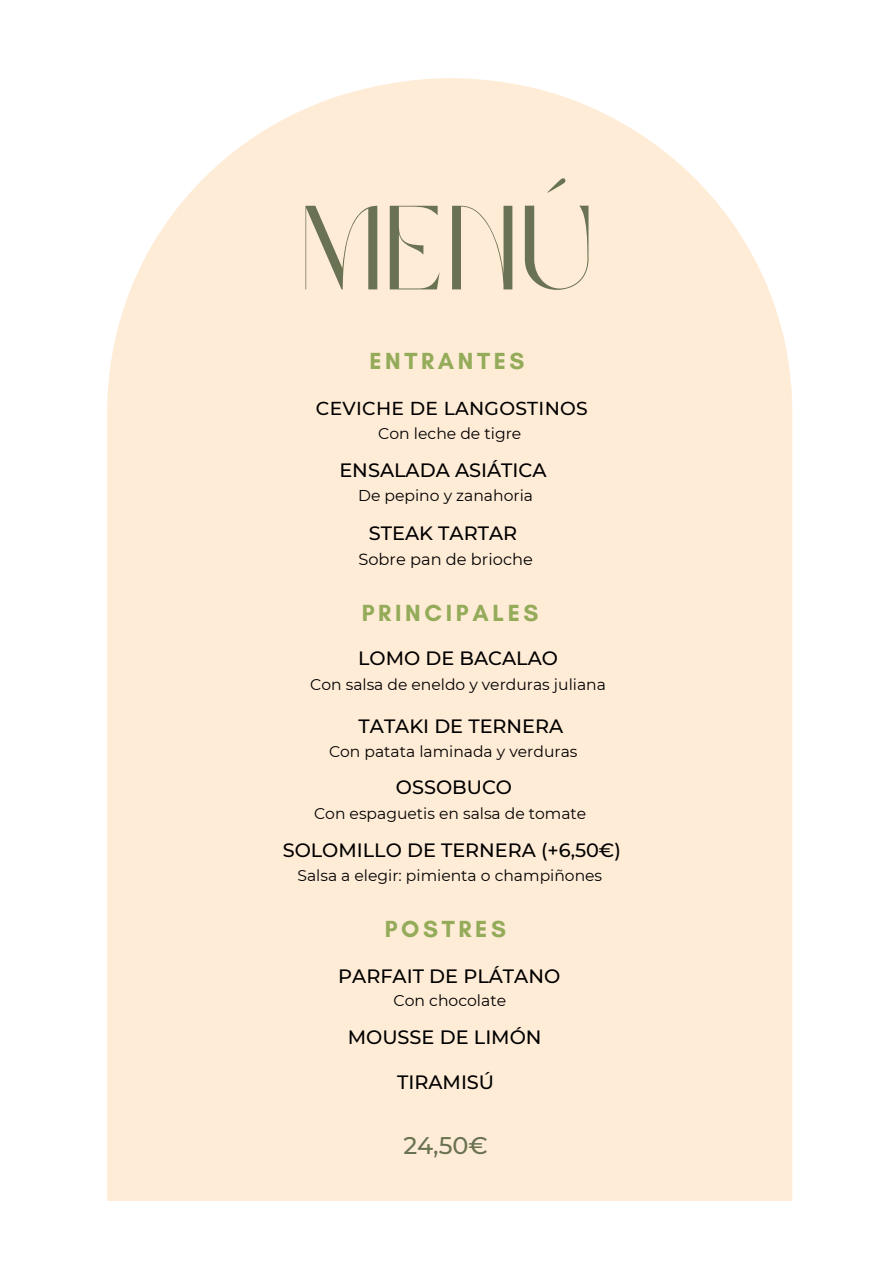
<style>
.page{position:relative;width:893px;height:1264px;background:#fff}
.page>*{position:absolute;margin:0;border:0;box-sizing:border-box;transform-origin:0 0}
.t1{font:118.5px "Brown Sugar";color:#697252}
.t2{font:500 24px "Montserrat";color:#697252}
.t3{font:700 23.85px "Glacial Indifference";letter-spacing:.155em;color:#94ab5a}
.t4{font:700 23.7px "Glacial Indifference";letter-spacing:.155em;color:#94ab5a}
.t5{font:500 19.35px "Montserrat";color:#000}
.t6{font:500 19.2px "Montserrat";color:#000}
.t7{font:500 18.75px "Montserrat";letter-spacing:.015em;color:#000}
.t8{font:16.2px "Montserrat";color:#000}
.t9{font:15.6px "Montserrat";color:#000}
</style>
<div class="page">
<div style="left:107px;top:78px;width:685px;height:1122px;background:#ffecd7"></div>
<p class="t1" style="left:301px;top:200px;width:293px">MENÚ</p>
<p class="t4" style="left:369px;top:346px;width:157px">ENTRANTES</p>
<p class="t7" style="left:316px;top:396px;width:273px">CEVICHE DE LANGOSTINOS</p>
<p class="t9" style="left:378px;top:423px;width:144px">Con leche de tigre</p>
<p class="t5" style="left:339px;top:458px;width:209px">ENSALADA ASIÁTICA</p>
<p class="t9" style="left:358px;top:486px;width:176px">De pepino y zanahoria</p>
<p class="t5" style="left:369px;top:521px;width:150px">STEAK TARTAR</p>
<p class="t8" style="left:358px;top:549px;width:176px">Sobre pan de brioche</p>
<p class="t3" style="left:362px;top:598px;width:178px">PRINCIPALES</p>
<p class="t6" style="left:358px;top:646px;width:201px">LOMO DE BACALAO</p>
<p class="t9" style="left:310px;top:674px;width:297px">Con salsa de eneldo y verduras juliana</p>
<p class="t6" style="left:358px;top:714px;width:206px">TATAKI DE TERNERA</p>
<p class="t9" style="left:329px;top:742px;width:250px">Con patata laminada y verduras</p>
<p class="t6" style="left:396px;top:775px;width:118px">OSSOBUCO</p>
<p class="t9" style="left:314px;top:804px;width:274px">Con espaguetis en salsa de tomate</p>
<p class="t6" style="left:283px;top:838px;width:340px">SOLOMILLO DE TERNERA (+6,50€)</p>
<p class="t9" style="left:297px;top:866px;width:306px">Salsa a elegir: pimienta o champiñones</p>
<p class="t4" style="left:385px;top:914px;width:123px">POSTRES</p>
<p class="t5" style="left:338px;top:963px;width:223px">PARFAIT DE PLÁTANO</p>
<p class="t9" style="left:393px;top:990px;width:114px">Con chocolate</p>
<p class="t5" style="left:347px;top:1024px;width:195px">MOUSSE DE LIMÓN</p>
<p class="t5" style="left:397px;top:1070px;width:99px">TIRAMISÚ</p>
<p class="t2" style="left:403px;top:1130px;width:86px">24,50€</p>
</div>
